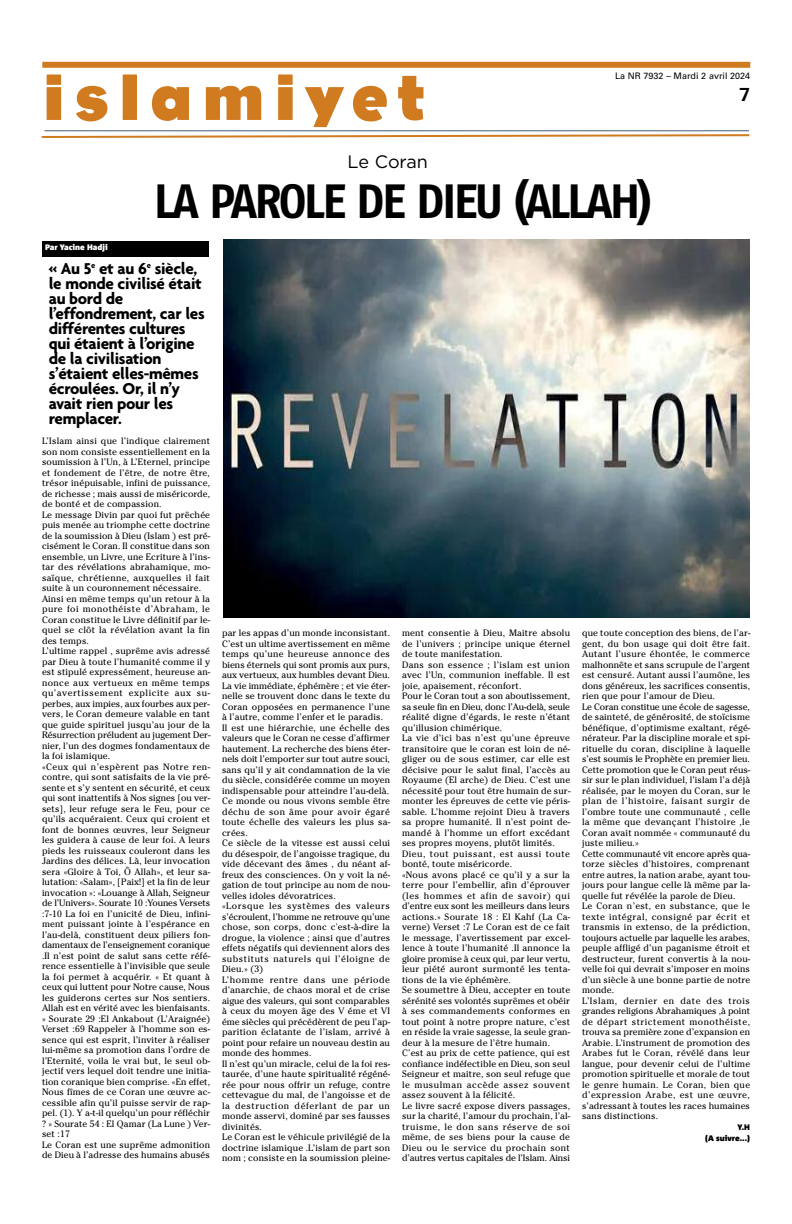
<style>
.page{position:relative;width:792px;height:1224px;background:#fff}
.page>*{position:absolute;margin:0;border:0;box-sizing:border-box;transform-origin:0 0}
.t1{font:700 65px "Eagle";letter-spacing:.145em;color:#d07b20}
.t2{font:700 48px "Fago No";letter-spacing:-.06em;color:#000}
.t3{font:700 19px "Univers";color:#000}
.t4{font:18px "Gotham";letter-spacing:-.01em;color:#000}
.t5{font:700 17px/15px "Agenda";letter-spacing:-.02em;color:#000}
.t6{font:9.2px/10.5px "Cheltenham";letter-spacing:.015em;color:#000}
.t7{font:9px "Univers";color:#000}
.t8{font:900 8px/10.5px "Corpid";letter-spacing:.005em;color:#000;text-align:right}
.t9{font:900 8px "Corpid";color:#fff}
</style>
<div class="page">
<div style="left:42px;top:62px;width:708px;height:6px;background:#d07b20"></div>
<svg style="left:41px;top:134px;width:709px;height:4px"></svg>
<hr style="left:45px;top:130px;width:704px;height:1px;background:#445b76">
<div style="left:42px;top:241px;width:167px;height:16px;background:#000"></div>
<img style="left:223px;top:239px;width:527px;height:379px">
<p class="t1" style="left:43px;top:59px;width:384px">islamiyet</p>
<p class="t7" style="left:615px;top:72px;width:137px">La NR 7932 – Mardi 2 avril 2024</p>
<p class="t3" style="left:738px;top:82px;width:13px">7</p>
<p class="t4" style="left:347px;top:151px;width:82px">Le Coran</p>
<p class="t9" style="left:45px;top:244px;width:64px">Par Yacine Hadji</p>
<p class="t2" style="left:154px;top:184px;width:500px">LA PAROLE DE DIEU (ALLAH)</p>
<p class="t5" style="left:49px;top:260px;width:158px">« Au 5<sup>e</sup> et au 6<sup>e</sup> siècle, le monde civilisé était au bord de l’effondrement, car les différentes cultures qui étaient à l’origine de la civilisation s’étaient elles-mêmes écroulées. Or, il n’y avait rien pour les remplacer.</p>
<p class="t6" style="left:42px;top:436px;width:170px">L’Islam ainsi que l’indique clairement son nom consiste essentiellement en la soumission à l’Un, à L’Eternel, principe et fondement de l’être, de notre être, trésor inépuisable, infini de puissance, de richesse ; mais aussi de miséricorde, de bonté et de compassion.<br>Le message Divin par quoi fut prêchée puis menée au triomphe cette doctrine de la soumission à Dieu (Islam ) est pré&shy;cisément le Coran. Il constitue dans son ensemble, un Livre, une Ecriture à l’ins&shy;tar des révélations abrahamique, mo&shy;saïque, chrétienne, auxquelles il fait suite à un couronnement nécessaire.<br>Ainsi en même temps qu’un retour à la pure foi monothéiste d’Abraham, le Coran constitue le Livre définitif par le&shy;quel se clôt la révélation avant la fin des temps.<br>L’ultime rappel , suprême avis adressé par Dieu à toute l’humanité comme il y est stipulé expressément, heureuse an&shy;nonce aux vertueux en même temps qu’avertissement explicite aux su&shy;perbes, aux impies, aux fourbes aux per&shy;vers, le Coran demeure valable en tant que guide spirituel jusqu’au jour de la Résurrection préludent au jugement Der&shy;nier, l’un des dogmes fondamentaux de la foi islamique.<br>«Ceux qui n’espèrent pas Notre ren&shy;contre, qui sont satisfaits de la vie pré&shy;sente et s’y sentent en sécurité, et ceux qui sont inattentifs à Nos signes [ou ver&shy;sets], leur refuge sera le Feu, pour ce qu’ils acquéraient. Ceux qui croient et font de bonnes œuvres, leur Seigneur les guidera à cause de leur foi. A leurs pieds les ruisseaux couleront dans les Jardins des délices. Là, leur invocation sera «Gloire à Toi, Ô Allah», et leur sa&shy;lutation: «Salam», [Paix!] et la fin de leur invocation »: «Louange à Allah, Seigneur de l’Univers». Sourate 10 :Younes Versets :7-10 La foi en l’unicité de Dieu, infini&shy;ment puissant jointe à l’espérance en l’au-delà, constituent deux piliers fon&shy;damentaux de l’enseignement coranique .Il n’est point de salut sans cette réfé&shy;rence essentielle à l’invisible que seule la foi permet à acquérir. « Et quant à ceux qui luttent pour Notre cause, Nous les guiderons certes sur Nos sentiers.<br>Allah est en vérité avec les bienfaisants. » Sourate 29 :El Ankabout (L’Araignée)<br>Verset :69 Rappeler à l’homme son es&shy;sence qui est esprit, l’inviter à réaliser lui-même sa promotion dans l’ordre de l’Eternité, voila le vrai but, le seul ob&shy;jectif vers lequel doit tendre une initia&shy;tion coranique bien comprise. «En effet, Nous fîmes de ce Coran une œuvre ac&shy;cessible afin qu’il puisse servir de rap&shy;pel. (1). Y a-t-il quelqu’un pour réfléchir ? » Sourate 54 : El Qamar (La Lune ) Ver&shy;set :17<br>Le Coran est une suprême admonition de Dieu à l’adresse des humains abusés</p>
<p class="t6" style="left:222px;top:628px;width:170px">par les appas d’un monde inconsistant.<br>C’est un ultime avertissement en même temps qu’une heureuse annonce des biens éternels qui sont promis aux purs, aux vertueux, aux humbles devant Dieu.<br>La vie immédiate, éphémère ; et vie éter&shy;nelle se trouvent donc dans le texte du Coran opposées en permanence l’une à l’autre, comme l’enfer et le paradis.<br>Il est une hiérarchie, une échelle des valeurs que le Coran ne cesse d’affirmer hautement. La recherche des biens éter&shy;nels doit l’emporter sur tout autre souci, sans qu’il y ait condamnation de la vie du siècle, considérée comme un moyen indispensable pour atteindre l’au-delà.<br>Ce monde ou nous vivons semble être déchu de son âme pour avoir égaré toute échelle des valeurs les plus sa&shy;crées.<br>Ce siècle de la vitesse est aussi celui du désespoir, de l’angoisse tragique, du vide décevant des âmes , du néant af&shy;freux des consciences. On y voit la né&shy;gation de tout principe au nom de nou&shy;velles idoles dévoratrices.<br>«Lorsque les systèmes des valeurs s’écroulent, l’homme ne retrouve qu’une chose, son corps, donc c'est-à-dire la drogue, la violence ; ainsi que d’autres effets négatifs qui deviennent alors des substituts naturels qui l’éloigne de Dieu.» (3)<br>L’homme rentre dans une période d’anarchie, de chaos moral et de crise aigue des valeurs, qui sont comparables à ceux du moyen âge des V éme et VI éme siècles qui précédèrent de peu l’ap&shy;parition éclatante de l’islam, arrivé à point pour refaire un nouveau destin au monde des hommes.<br>Il n’est qu’un miracle, celui de la foi res&shy;taurée, d’une haute spiritualité régéné&shy;rée pour nous offrir un refuge, contre cettevague du mal, de l’angoisse et de la destruction déferlant de par un monde asservi, dominé par ses fausses divinités.<br>Le Coran est le véhicule privilégié de la doctrine islamique .L’islam de part son nom ; consiste en la soumission pleine-</p>
<p class="t6" style="left:402px;top:628px;width:170px">ment consentie à Dieu, Maitre absolu de l’univers ; principe unique éternel de toute manifestation.<br>Dans son essence ; l’islam est union avec l’Un, communion ineffable. Il est joie, apaisement, réconfort.<br>Pour le Coran tout a son aboutissement, sa seule fin en Dieu, donc l’Au-delà, seule réalité digne d’égards, le reste n’étant qu’illusion chimérique.<br>La vie d’ici bas n’est qu’une épreuve transitoire que le coran est loin de né&shy;gliger ou de sous estimer, car elle est décisive pour le salut final, l’accès au Royaume (El arche) de Dieu. C’est une nécessité pour tout être humain de sur&shy;monter les épreuves de cette vie péris&shy;sable. L’homme rejoint Dieu à travers sa propre humanité. Il n’est point de&shy;mandé à l’homme un effort excédant ses propres moyens, plutôt limités.<br>Dieu, tout puissant, est aussi toute bonté, toute miséricorde.<br>«Nous avons placé ce qu’il y a sur la terre pour l’embellir, afin d’éprouver (les hommes et afin de savoir) qui d’entre eux sont les meilleurs dans leurs actions.» Sourate 18 : El Kahf (La Ca&shy;verne) Verset :7 Le Coran est de ce fait le message, l’avertissement par excel&shy;lence à toute l’humanité .Il annonce la gloire promise à ceux qui, par leur vertu, leur piété auront surmonté les tenta&shy;tions de la vie éphémère.<br>Se soumettre à Dieu, accepter en toute sérénité ses volontés suprêmes et obéir à ses commandements conformes en tout point à notre propre nature, c’est en réside la vraie sagesse, la seule gran&shy;deur à la mesure de l’être humain.<br>C’est au prix de cette patience, qui est confiance indéfectible en Dieu, son seul Seigneur et maitre, son seul refuge que le musulman accède assez souvent assez souvent à la félicité.<br>Le livre sacré expose divers passages, sur la charité, l’amour du prochain, l’al&shy;truisme, le don sans réserve de soi même, de ses biens pour la cause de Dieu ou le service du prochain sont d’autres vertus capitales de l’Islam. Ainsi</p>
<p class="t6" style="left:582px;top:628px;width:170px">que toute conception des biens, de l’ar&shy;gent, du bon usage qui doit être fait.<br>Autant l’usure éhontée, le commerce malhonnête et sans scrupule de l’argent est censuré. Autant aussi l’aumône, les dons généreux, les sacrifices consentis, rien que pour l’amour de Dieu.<br>Le Coran constitue une école de sagesse, de sainteté, de générosité, de stoïcisme bénéfique, d’optimisme exaltant, régé&shy;nérateur. Par la discipline morale et spi&shy;rituelle du coran, discipline à laquelle s’est soumis le Prophète en premier lieu.<br>Cette promotion que le Coran peut réus&shy;sir sur le plan individuel, l’islam l’a déjà réalisée, par le moyen du Coran, sur le plan de l’histoire, faisant surgir de l’ombre toute une communauté , celle la même que devançant l’histoire ,le Coran avait nommée « communauté du juste milieu.»<br>Cette communauté vit encore après qua&shy;torze siècles d’histoires, comprenant entre autres, la nation arabe, ayant tou&shy;jours pour langue celle là même par la&shy;quelle fut révélée la parole de Dieu.<br>Le Coran n’est, en substance, que le texte intégral, consigné par écrit et transmis in extenso, de la prédiction, toujours actuelle par laquelle les arabes, peuple affligé d’un paganisme étroit et destructeur, furent convertis à la nou&shy;velle foi qui devrait s’imposer en moins d’un siècle à une bonne partie de notre monde.<br>L’Islam, dernier en date des trois grandes religions Abrahamiques ,à point de départ strictement monothéiste, trouva sa première zone d’expansion en Arabie. L’instrument de promotion des Arabes fut le Coran, révélé dans leur langue, pour devenir celui de l’ultime promotion spirituelle et morale de tout le genre humain. Le Coran, bien que d’expression Arabe, est une œuvre, s’adressant à toutes les races humaines sans distinctions.</p>
<p class="t8" style="left:705px;top:1123px;width:46px">Y.H<br>(A suivre...)</p>
</div>
